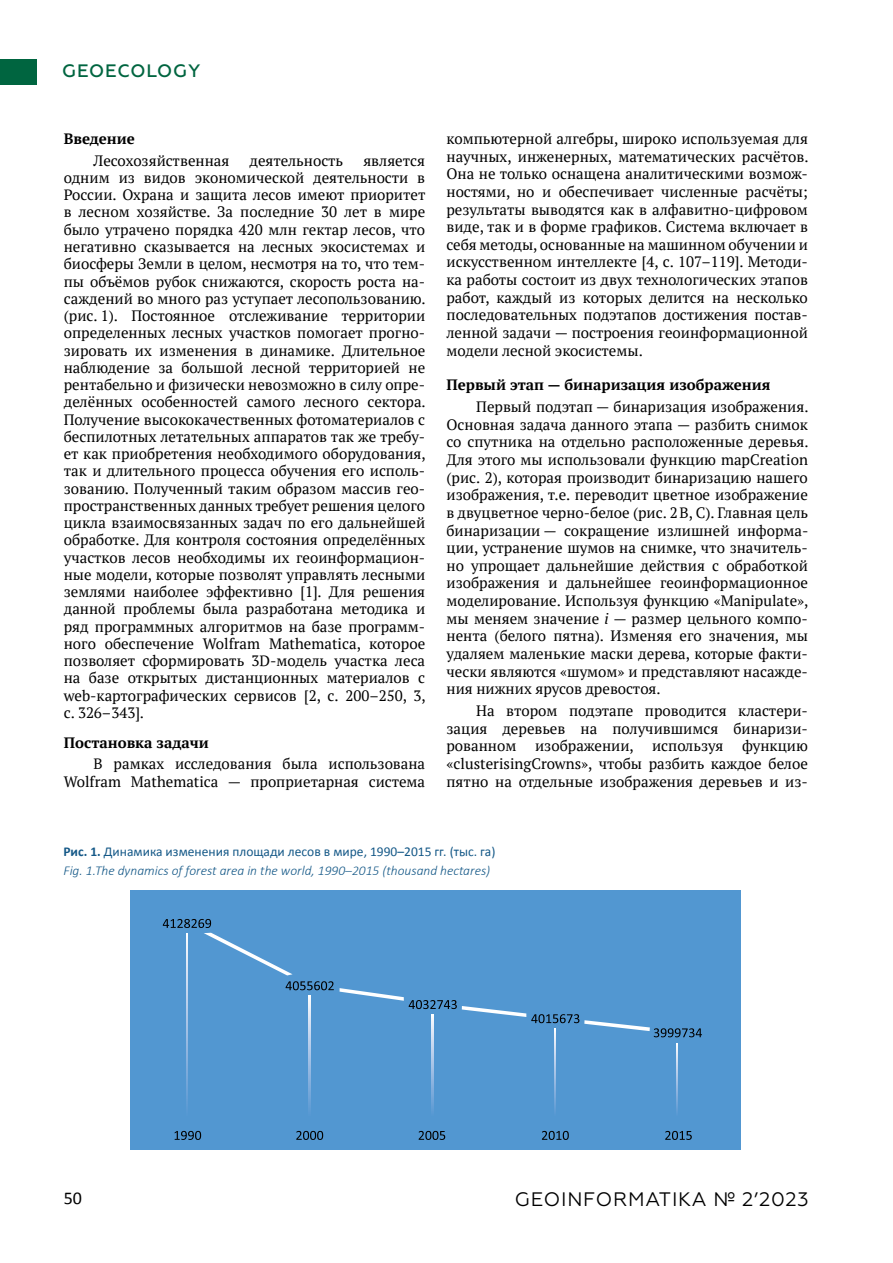
<style>
.page{position:relative;width:893px;height:1263px;background:#fff}
.page>*{position:absolute;margin:0;border:0;box-sizing:border-box;transform-origin:0 0}
.t1{font:19.5px "Geometria";letter-spacing:.04em;color:#000}
.t2{font:500 18px "Geometria";letter-spacing:.05em;color:#006540}
.t3{font:18px "Calibri";color:#000}
.t4{font:15px/17.2px "PT Serif";color:#000;text-align:justify}
.t5{font:700 15px "PT Serif";color:#000}
.t6{font:italic 300 13.5px/19.2px "Calibri";color:#145887}
.s1{font-style:italic}
.s2{font-weight:700;font-style:normal}
.s3{font-weight:400;font-style:normal}
</style>
<div class="page">
<div style="left:0;top:60px;width:37px;height:25px;background:#006540"></div>
<div style="left:130px;top:891px;width:611px;height:259px;background:#5297d1"></div>
<svg style="left:286px;top:981px;width:48px;height:9px"></svg>
<svg style="left:175px;top:1131px;width:26px;height:9px"></svg>
<svg style="left:296px;top:1131px;width:27px;height:9px"></svg>
<svg style="left:419px;top:1131px;width:26px;height:9px"></svg>
<svg style="left:542px;top:1131px;width:27px;height:9px"></svg>
<svg style="left:665px;top:1131px;width:27px;height:9px"></svg>
<svg style="left:340px;top:988px;width:362px;height:49px"></svg>
<svg style="left:163px;top:919px;width:130px;height:56px"></svg>
<svg style="left:186px;top:933px;width:2px;height:174px"></svg>
<svg style="left:309px;top:996px;width:1px;height:114px"></svg>
<svg style="left:432px;top:1015px;width:1px;height:96px"></svg>
<svg style="left:554px;top:1029px;width:2px;height:83px"></svg>
<svg style="left:676px;top:1043px;width:2px;height:70px"></svg>
<p class="t2" style="left:62px;top:60px;width:140px">GEOECOLOGY</p>
<p class="t5" style="left:64px;top:129px;width:73px">Введение</p>
<p class="t4" style="left:94px;top:152px;width:137px">Лесохозяйственная</p>
<p class="t4" style="left:250px;top:152px;width:95px">деятельность</p>
<p class="t4" style="left:64px;top:152px;width:364px;text-indent:300px">является одним из видов экономической деятельности в России. Охрана и защита лесов имеют приоритет в лесном хозяйстве. За последние 30 лет в мире было утрачено порядка 420 млн гектар лесов, что негативно сказывается на лесных экосистемах и биосферы Земли в целом, несмотря на то, что тем&shy;пы объёмов рубок снижаются, скорость роста на&shy;саждений во много раз уступает лесопользованию. (рис. 1). Постоянное отслеживание территории определенных лесных участков помогает прогно&shy;зировать их изменения в динамике. Длительное наблюдение за большой лесной территорией не рентабельно и физически невозможно в силу опре&shy;делённых особенностей самого лесного сектора.<br>Получение высококачественных фотоматериалов с беспилотных летательных аппаратов так же требу&shy;ет как приобретения необходимого оборудования, так и длительного процесса обучения его исполь&shy;зованию. Полученный таким образом массив гео&shy;пространственных данных требует решения целого цикла взаимосвязанных задач по его дальнейшей обработке. Для контроля состояния определённых участков лесов необходимы их геоинформацион&shy;ные модели, которые позволят управлять лесными землями наиболее эффективно [1]. Для решения данной проблемы была разработана методика и ряд программных алгоритмов на базе программ&shy;ного обеспечение Wolfram Mathematica, которое позволяет сформировать 3D-модель участка леса на базе открытых дистанционных материалов с web-картографических сервисов [2, с. 200–250, 3, с. 326–343].</p>
<p class="t5" style="left:64px;top:732px;width:147px">Постановка задачи</p>
<p class="t4" style="left:64px;top:755px;width:363px;text-align:right">В рамках исследования была использована<br>Wolfram Mathematica — проприетарная система</p>
<p class="t4" style="left:446px;top:130px;width:364px;line-height:17.7px">компьютерной алгебры, широко используемая для научных, инженерных, математических расчётов.<br>Она не только оснащена аналитическими возмож&shy;ностями, но и обеспечивает численные расчёты; результаты выводятся как в алфавитно-цифровом виде, так и в форме графиков. Система включает в себя методы, основанные на машинном обучении и искусственном интеллекте [4, с. 107–119]. Методи&shy;ка работы состоит из двух технологических этапов работ, каждый из которых делится на несколько последовательных подэтапов достижения постав&shy;ленной задачи — построения геоинформационной модели лесной экосистемы.</p>
<p class="t5" style="left:446px;top:375px;width:326px">Первый этап — бинаризация изображения</p>
<p class="t4" style="left:446px;top:398px;width:364px;text-indent:30px">Первый подэтап — бинаризация изображения.<br>Основная задача данного этапа — разбить снимок со спутника на отдельно расположенные деревья.<br>Для этого мы использовали функцию mapCreation (рис. 2), которая производит бинаризацию нашего изображения, т.е. переводит цветное изображение в двуцветное черно-белое (рис. 2B, C). Главная цель бинаризации — сокращение излишней информа&shy;ции, устранение шумов на снимке, что значитель&shy;но упрощает дальнейшие действия с обработкой изображения и дальнейшее геоинформационное моделирование. Используя функцию «Manipulate», мы меняем значение <span class="s1">i</span> — размер цельного компо&shy;нента (белого пятна). Изменяя его значения, мы удаляем маленькие маски дерева, которые факти&shy;чески являются «шумом» и представляют насажде&shy;ния нижних ярусов древостоя.</p>
<p class="t4" style="left:446px;top:702px;width:363px;line-height:17.7px;text-indent:30px">На втором подэтапе проводится кластери&shy;зация деревьев на получившимся бинаризи&shy;рованном изображении, используя функцию «clusterisingCrowns», чтобы разбить каждое белое пятно на отдельные изображения деревьев и из-</p>
<p class="t6" style="left:63px;top:841px;width:433px"><span class="s2">Рис. 1.</span> <span class="s3">Динамика изменения площади лесов в мире, 1990–2015 гг. (тыс. га)<br></span>Fig. 1.The dynamics of forest area in the world, 1990–2015 (thousand hectares)</p>
<p class="t3" style="left:64px;top:1187px;width:20px">50</p>
<h1 class="t1" style="left:515px;top:1188px;width:295px">GEOINFORMATIKA № 2’2023</h1>
</div>
